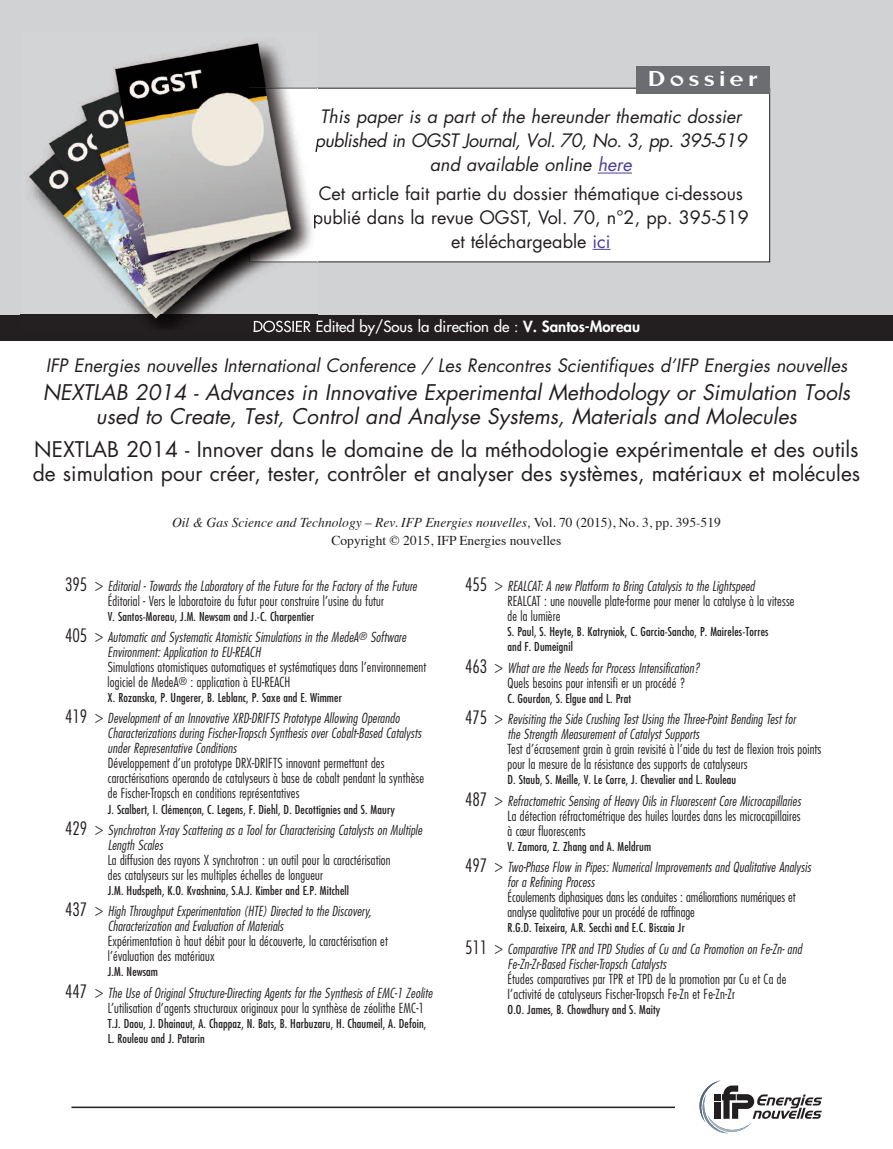
<style>
.page{position:relative;width:893px;height:1149px;background:#fff}
.page>*{position:absolute;margin:0;border:0;box-sizing:border-box;transform-origin:0 0}
.t1{font:24px "Rubino Sans ICG Fill";letter-spacing:.155em;color:#fff;scale:1.2 1}
.t2{font:21px/24px "Futura Std";color:#231f20}
.t3{font:italic 21px/24px "Futura Std";color:#231f20;text-align:center}
.t4{font:italic 18px/24px "Futura Std";color:#231f20;text-align:center}
.t5{font:18px/24px "Futura Std";color:#231f20;text-align:center}
.t6{font:500 15px "Futura Std";color:#fff}
.t7{font:italic 300 condensed 13.5px/15px "Futura Std";letter-spacing:.01em;color:#231f20}
.t8{font:300 condensed 13.5px/15px "Futura Std";letter-spacing:.01em;color:#231f20}
.t9{font:13.5px/18px "Times";color:#231f20;text-align:center}
.t10{font:condensed 12px/15px "Futura Std";letter-spacing:.01em;color:#231f20}
.s1{color:#4d3c98}
.s2{font-weight:800}
.s3{font-style:italic}
.s4{font-style:normal;font-size:18px}
.s5{font-style:normal}
.s6{font-size:18px}
</style>
<div class="page">
<div style="left:0;top:0;width:893px;height:315px;background:#d1d2d4"></div>
<div style="left:0;top:315px;width:893px;height:25px;background:#231f20"></div>
<div style="left:250px;top:88px;width:520px;height:174px;background:#fff"></div>
<hr style="left:598px;top:172px;width:34px;height:1px;background:#4d3c98">
<svg style="left:593px;top:249px;width:18px;height:1px"></svg>
<div style="left:637px;top:67px;width:133px;height:27px;background:#6c6d70"></div>
<hr style="left:71px;top:1106px;width:750px;height:1px;background:#231f20">
<div style="left:675px;top:1075px;width:147px;height:62px;background:#fff"></div>
<svg style="left:699px;top:1080px;width:123px;height:52px"></svg>
<img style="left:21px;top:42px;width:296px;height:287px">
<img style="left:250px;top:88px;width:67px;height:174px">
<svg style="left:315px;top:139px;width:2px;height:13px"></svg>
<img style="left:314px;top:214px;width:3px;height:14px">
<img style="left:254px;top:320px;width:63px;height:9px">
<h1 class="t1" style="left:648px;top:64px;width:93px">Dossier</h1>
<h3 class="t4" style="left:315px;top:106px;width:434px">This paper is a part of the hereunder thematic dossier published in OGST Journal, Vol. 70, No. 3, pp. 395-519 and available online <span class="s1">here</span></h3>
<h3 class="t5" style="left:313px;top:182px;width:438px">Cet article fait partie du dossier thématique ci-dessous publié dans la revue OGST, Vol. 70, n°2, pp. 395-519 et téléchargeable <span class="s1">ici</span></h3>
<p class="t6" style="left:253px;top:319px;width:389px">DOSSIER Edited by/Sous la direction de : <span class="s2">V. Santos-Moreau</span></p>
<h3 class="t4" style="left:46px;top:355px;width:803px">IFP Energies nouvelles International Conference / Les Rencontres Scientifiques d’IFP Energies nouvelles</h3>
<h2 class="t3" style="left:43px;top:382px;width:809px">NEXTLAB 2014 - Advances in Innovative Experimental Methodology or Simulation Tools used to Create, Test, Control and Analyse Systems, Materials and Molecules</h2>
<h2 class="t2" style="left:33px;top:439px;width:829px">NEXTLAB 2014 - Innover dans le domaine de la méthodologie expérimentale et des outils de simulation pour créer, tester, contrôler et analyser des systèmes, matériaux et molécules</h2>
<p class="t9" style="left:172px;top:514px;width:550px"><span class="s3">Oil &amp; Gas Science and Technology – Rev. IFP Energies nouvelles,</span> Vol. 70 (2015), No. 3, pp. 395-519<br>Copyright © 2015, IFP Energies nouvelles</p>
<p class="t7" style="left:108px;top:578px;width:311px;text-indent:-43px"><span class="s4">395 &gt;</span> Editorial - Towards the Laboratory of the Future for the Factory of the Future<br><span class="s5">Éditorial - Vers le laboratoire du futur pour construire l’usine du futur</span></p>
<p class="t10" style="left:108px;top:609px;width:208px">V. Santos-Moreau, J.M. Newsam and J.-C. Charpentier</p>
<p class="t7" style="left:108px;top:630px;width:300px;text-indent:-42px"><span class="s4">405 &gt;</span> Automatic and Systematic Atomistic Simulations in the MedeA<sup>®</sup> Software<br>Environment: Application to EU-REACH</p>
<p class="t8" style="left:108px;top:660px;width:320px">Simulations atomistiques automatiques et systématiques dans l’environnement logiciel de MedeA<sup>®</sup> : application à EU-REACH</p>
<p class="t10" style="left:108px;top:690px;width:236px">X. Rozanska, P. Ungerer, B. Leblanc, P. Saxe and E. Wimmer</p>
<p class="t7" style="left:108px;top:711px;width:315px;text-indent:-42px"><span class="s4">419 &gt;</span> Development of an Innovative XRD-DRIFTS Prototype Allowing Operando<br>Characterizations during Fischer-Tropsch Synthesis over Cobalt-Based Catalysts under Representative Conditions</p>
<p class="t8" style="left:108px;top:756px;width:318px">Développement d’un prototype DRX-DRIFTS innovant permettant des caractérisations operando de catalyseurs à base de cobalt pendant la synthèse de Fischer-Tropsch en conditions représentatives</p>
<p class="t10" style="left:108px;top:802px;width:289px">J. Scalbert, I. Clémençon, C. Legens, F. Diehl, D. Decottignies and S. Maury</p>
<p class="t7" style="left:108px;top:823px;width:316px;text-indent:-42px"><span class="s4">429 &gt;</span> Synchrotron X-ray Scattering as a Tool for Characterising Catalysts on Multiple<br>Length Scales</p>
<p class="t8" style="left:108px;top:853px;width:284px">La diffusion des rayons X synchrotron : un outil pour la caractérisation des catalyseurs sur les multiples échelles de longueur</p>
<p class="t10" style="left:108px;top:883px;width:243px">J.M. Hudspeth, K.O. Kvashnina, S.A.J. Kimber and E.P. Mitchell</p>
<p class="t7" style="left:108px;top:904px;width:265px;text-indent:-43px"><span class="s4">437 &gt;</span> High Throughput Experimentation (HTE) Directed to the Discovery,<br>Characterization and Evaluation of Materials</p>
<p class="t8" style="left:108px;top:934px;width:282px">Expérimentation à haut débit pour la découverte, la caractérisation et l’évaluation des matériaux</p>
<p class="t10" style="left:108px;top:964px;width:52px">J.M. Newsam</p>
<p class="t7" style="left:108px;top:985px;width:326px;text-indent:-43px"><span class="s4">447 &gt;</span> The Use of Original Structure-Directing Agents for the Synthesis of EMC-1 Zeolite<br><span class="s5">L’utilisation d’agents structuraux originaux pour la synthèse de zéolithe EMC-1</span></p>
<p class="t10" style="left:108px;top:1016px;width:320px">T.J. Daou, J. Dhainaut, A. Chappaz, N. Bats, B. Harbuzaru, H. Chaumeil, A. Defoin,<br>L. Rouleau and J. Patarin</p>
<p class="t8" style="left:507px;top:579px;width:289px;text-indent:-43px"><span class="s6">455 &gt;</span> <span class="s3">REALCAT: A new Platform to Bring Catalysis to the Lightspeed<br></span>REALCAT : une nouvelle plate-forme pour mener la catalyse à la vitesse de la lumière</p>
<p class="t10" style="left:507px;top:625px;width:263px">S. Paul, S. Heyte, B. Katryniok, C. Garcia-Sancho, P. Maireles-Torres and F. Dumeignil</p>
<p class="t7" style="left:507px;top:661px;width:194px;text-indent:-43px"><span class="s4">463 &gt;</span> What are the Needs for Process Intensification?<br><span class="s5">Quels besoins pour intensifi er un procédé ?</span></p>
<p class="t10" style="left:507px;top:691px;width:125px">C. Gourdon, S. Elgue and L. Prat</p>
<p class="t7" style="left:507px;top:712px;width:290px;text-indent:-42px"><span class="s4">475 &gt;</span> Revisiting the Side Crushing Test Using the Three-Point Bending Test for the Strength Measurement of Catalyst Supports</p>
<p class="t8" style="left:507px;top:742px;width:315px">Test d’écrasement grain à grain revisité à l’aide du test de flexion trois points pour la mesure de la résistance des supports de catalyseurs</p>
<p class="t10" style="left:507px;top:772px;width:230px">D. Staub, S. Meille, V. Le Corre, J. Chevalier and L. Rouleau</p>
<p class="t8" style="left:507px;top:793px;width:295px;text-align:justify;text-indent:-43px"><span class="s6">487 &gt;</span> <span class="s3">Refractometric Sensing of Heavy Oils in Fluorescent Core Microcapillaries </span>La détection réfractométrique des huiles lourdes dans les microcapillaires à cœur fluorescents</p>
<p class="t10" style="left:507px;top:839px;width:145px">V. Zamora, Z. Zhang and A. Meldrum</p>
<p class="t7" style="left:507px;top:860px;width:305px;text-indent:-42px"><span class="s4">497 &gt;</span> Two-Phase Flow in Pipes: Numerical Improvements and Qualitative Analysis for a Refining Process</p>
<p class="t8" style="left:507px;top:890px;width:290px">Écoulements diphasiques dans les conduites : améliorations numériques et analyse qualitative pour un procédé de raffinage</p>
<p class="t10" style="left:507px;top:920px;width:179px">R.G.D. Teixeira, A.R. Secchi and E.C. Biscaia Jr</p>
<p class="t7" style="left:507px;top:941px;width:296px;text-indent:-43px"><span class="s4">511 &gt;</span> Comparative TPR and TPD Studies of Cu and Ca Promotion on Fe-Zn- and<br>Fe-Zn-Zr-Based Fischer-Tropsch Catalysts</p>
<p class="t8" style="left:507px;top:971px;width:280px">Études comparatives par TPR et TPD de la promotion par Cu et Ca de<br>I’activité de catalyseurs Fischer-Tropsch Fe-Zn et Fe-Zn-Zr</p>
<p class="t10" style="left:507px;top:1002px;width:154px">O.O. James, B. Chowdhury and S. Maity</p>
</div>
